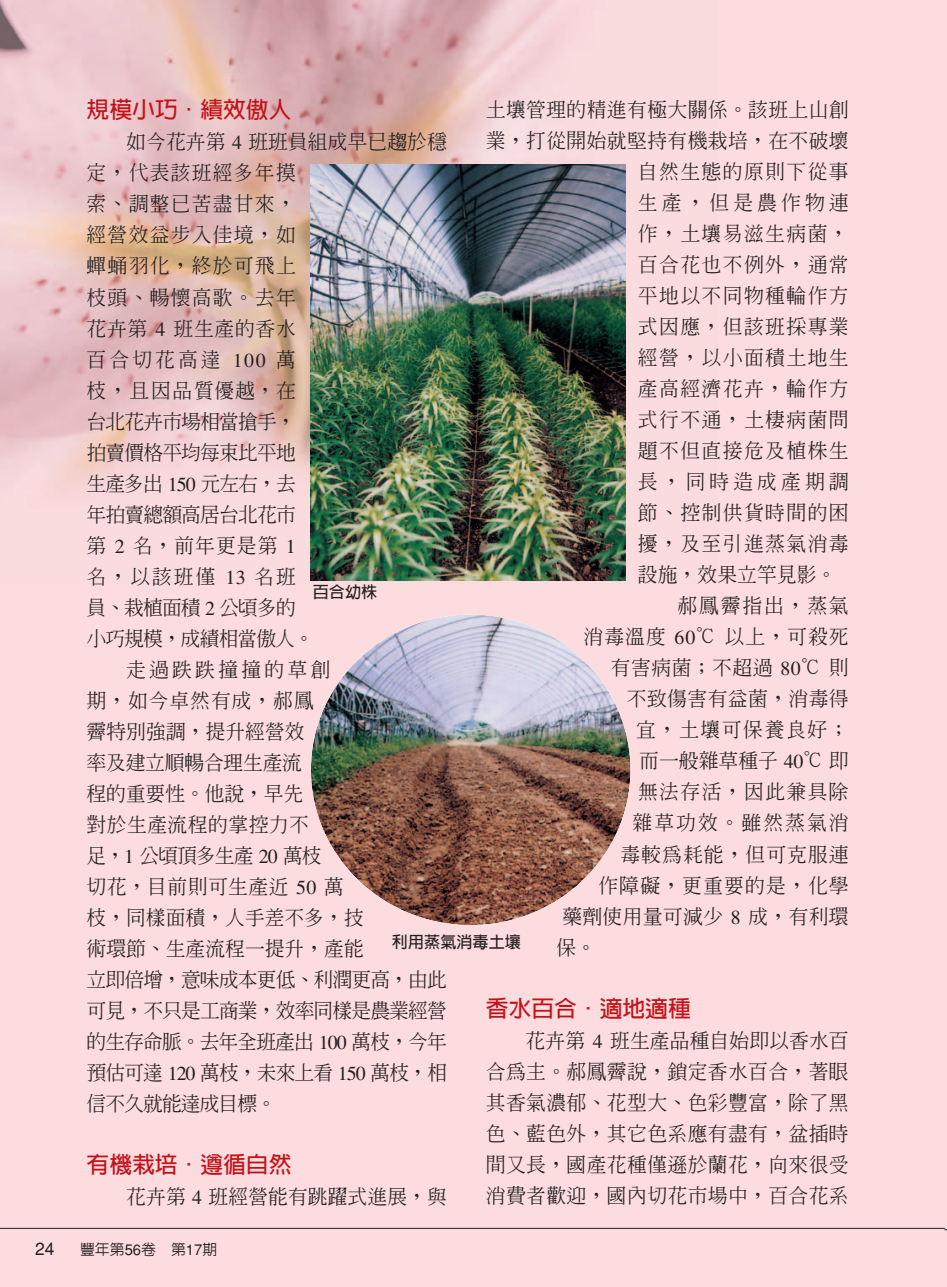
<style>
.page{position:relative;width:947px;height:1287px;background:#fff}
.page>*{position:absolute;margin:0;border:0;box-sizing:border-box;transform-origin:0 0}
.t1{font:700 22.75px "Lin Gothic";color:#c4121a}
.t2{font:500 19.78px/31px "Inn Ming";letter-spacing:.015em;color:#231f20;text-align:justify}
.t3{font:500 19.78px "Inn Ming";letter-spacing:-.05em;color:#231f20}
.t4{font:500 19.78px "Inn Ming";letter-spacing:.07em;color:#231f20}
.t5{font:500 19.78px "Inn Ming";letter-spacing:.06em;color:#231f20}
.t6{font:500 19.78px "Inn Ming";letter-spacing:-.045em;color:#231f20}
.t7{font:500 19.78px "Inn Ming";letter-spacing:-.005em;color:#231f20}
.t8{font:500 19.78px "Inn Ming";letter-spacing:.05em;color:#231f20}
.t9{font:500 19.78px "Inn Ming";letter-spacing:.205em;color:#231f20}
.t10{font:500 19.78px "Inn Ming";letter-spacing:.055em;color:#231f20}
.t11{font:500 19.78px "Inn Ming";letter-spacing:.045em;color:#231f20}
.t12{font:500 19.78px "Inn Ming";letter-spacing:-.015em;color:#231f20}
.t13{font:500 19.78px "Inn Ming";letter-spacing:-.01em;color:#231f20}
.t14{font:500 19.78px "Inn Ming";letter-spacing:.08em;color:#231f20}
.t15{font:500 19.78px "Inn Ming";letter-spacing:.1em;color:#231f20}
.t16{font:500 19.78px "Inn Ming";letter-spacing:.16em;color:#231f20}
.t17{font:17.5px "Helvetica";color:#231f20}
.t18{font:700 16.1px "Lin Gothic";color:#231f20}
.t19{font:500 14.88px "Lin Gothic";color:#231f20}
.s1{font-family:"Times";font-weight:400}
.s2{font-family:"Helvetica";font-weight:400}
</style>
<div class="page">
<img style="left:0;top:0;width:946px;height:1286px">
<p class="t1" style="left:86px;top:98px;width:206px">規模小巧．績效傲人</p>
<p class="t2" style="left:126px;top:126px;width:322px">如今花卉第 <span class="s1">4</span> 班班員組成早已趨於穩</p>
<p class="t5" style="left:86px;top:163px;width:211px">定，代表該班經多年摸</p>
<p class="t5" style="left:86px;top:194px;width:211px">索、調整已苦盡甘來，</p>
<p class="t5" style="left:86px;top:225px;width:211px">經營效益步入佳境，如</p>
<p class="t5" style="left:86px;top:256px;width:211px">蟬蛹羽化，終於可飛上</p>
<p class="t2" style="left:86px;top:281px;width:211px">枝頭、暢懷高歌。去年</p>
<p class="t2" style="left:86px;top:312px;width:211px">花卉第 <span class="s1">4</span> 班生產的香水</p>
<p class="t2" style="left:86px;top:343px;width:211px">百合切花高達 <span class="s1">100</span> 萬</p>
<p class="t2" style="left:87px;top:374px;width:211px">枝，且因品質優越，在</p>
<p class="t6" style="left:87px;top:411px;width:211px">台北花卉市場相當搶手，</p>
<p class="t6" style="left:87px;top:442px;width:211px">拍賣價格平均每束比平地</p>
<p class="t2" style="left:87px;top:467px;width:211px">生產多出 <span class="s1">150</span> 元左右，去</p>
<p class="t6" style="left:87px;top:504px;width:211px">年拍賣總額高居台北花市</p>
<p class="t2" style="left:87px;top:529px;width:211px">第 <span class="s1">2</span> 名，前年更是第 <span class="s1">1</span></p>
<p class="t2" style="left:87px;top:560px;width:211px">名，以該班僅 <span class="s1">13</span> 名班</p>
<p class="t3" style="left:87px;top:597px;width:211px">員、栽植面積 <span class="s1">2</span> 公頃多的</p>
<p class="t3" style="left:87px;top:628px;width:229px">小巧規模，成績相當傲人。</p>
<p class="t16" style="left:126px;top:659px;width:205px">走過跌跌撞撞的草創</p>
<p class="t11" style="left:87px;top:690px;width:229px">期，如今卓然有成，郝鳳</p>
<p class="t2" style="left:87px;top:715px;width:219px">霽特別強調，提升經營效</p>
<p class="t12" style="left:87px;top:752px;width:217px">率及建立順暢合理生產流</p>
<p class="t13" style="left:87px;top:783px;width:218px">程的重要性。他說，早先</p>
<p class="t2" style="left:87px;top:808px;width:224px">對於生產流程的掌控力不</p>
<p class="t3" style="left:87px;top:845px;width:236px">足，<span class="s1">1</span> 公頃頂多生產 <span class="s1">20</span> 萬枝</p>
<p class="t2" style="left:87px;top:870px;width:259px">切花，目前則可生產近 <span class="s1">50</span> 萬</p>
<p class="t7" style="left:87px;top:907px;width:279px">枝，同樣面積，人手差不多，技</p>
<p class="t7" style="left:87px;top:938px;width:279px">術環節、生產流程一提升，產能</p>
<p class="t3" style="left:87px;top:969px;width:362px">立即倍增，意味成本更低、利潤更高，由此</p>
<p class="t3" style="left:87px;top:1000px;width:362px">可見，不只是工商業，效率同樣是農業經營</p>
<p class="t3" style="left:87px;top:1031px;width:362px">的生存命脈。去年全班產出 <span class="s1">100</span> 萬枝，今年</p>
<p class="t3" style="left:87px;top:1062px;width:362px">預估可達 <span class="s1">120</span> 萬枝，未來上看 <span class="s1">150</span> 萬枝，相</p>
<p class="t3" style="left:87px;top:1093px;width:191px">信不久就能達成目標。</p>
<p class="t2" style="left:485px;top:94px;width:364px">土壤管理的精進有極大關係。該班上山創</p>
<p class="t2" style="left:485px;top:125px;width:364px">業，打從開始就堅持有機栽培，在不破壞</p>
<p class="t4" style="left:637px;top:162px;width:212px">自然生態的原則下從事</p>
<p class="t9" style="left:637px;top:193px;width:212px">生產，但是農作物連</p>
<p class="t4" style="left:637px;top:224px;width:212px">作，土壤易滋生病菌，</p>
<p class="t4" style="left:637px;top:255px;width:212px">百合花也不例外，通常</p>
<p class="t4" style="left:637px;top:286px;width:212px">平地以不同物種輪作方</p>
<p class="t4" style="left:637px;top:317px;width:212px">式因應，但該班採專業</p>
<p class="t4" style="left:637px;top:348px;width:212px">經營，以小面積土地生</p>
<p class="t4" style="left:637px;top:379px;width:212px">產高經濟花卉，輪作方</p>
<p class="t4" style="left:637px;top:410px;width:212px">式行不通，土棲病菌問</p>
<p class="t4" style="left:637px;top:441px;width:212px">題不但直接危及植株生</p>
<p class="t9" style="left:637px;top:472px;width:212px">長，同時造成產期調</p>
<p class="t4" style="left:637px;top:503px;width:212px">節、控制供貨時間的困</p>
<p class="t4" style="left:637px;top:534px;width:212px">擾，及至引進蒸氣消毒</p>
<p class="t2" style="left:637px;top:559px;width:200px">設施，效果立竿見影。</p>
<p class="t2" style="left:677px;top:590px;width:173px">郝鳳霽指出，蒸氣</p>
<p class="t8" style="left:583px;top:627px;width:267px">消毒溫度 <span class="s1">60</span>℃ 以上，可殺死</p>
<p class="t2" style="left:610px;top:652px;width:239px">有害病菌；不超過 <span class="s1">80</span>℃ 則</p>
<p class="t2" style="left:626px;top:683px;width:223px">不致傷害有益菌，消毒得</p>
<p class="t14" style="left:636px;top:720px;width:214px">宜，土壤可保養良好；</p>
<p class="t2" style="left:639px;top:745px;width:211px">而一般雜草種子 <span class="s1">40</span>℃ 即</p>
<p class="t4" style="left:638px;top:782px;width:212px">無法存活，因此兼具除</p>
<p class="t15" style="left:632px;top:813px;width:218px">雜草功效。雖然蒸氣消</p>
<p class="t8" style="left:620px;top:844px;width:230px">毒較為耗能，但可克服連</p>
<p class="t10" style="left:598px;top:875px;width:252px">作障礙，更重要的是，化學</p>
<p class="t2" style="left:562px;top:900px;width:288px">藥劑使用量可減少 <span class="s1">8</span> 成，有利環</p>
<p class="t2" style="left:556px;top:931px;width:41px">保。</p>
<p class="t18" style="left:313px;top:584px;width:66px">百合幼株</p>
<p class="t18" style="left:392px;top:933px;width:130px">利用蒸氣消毒土壤</p>
<p class="t1" style="left:485px;top:996px;width:206px">香水百合．適地適種</p>
<p class="t2" style="left:485px;top:1024px;width:364px;text-indent:40px">花卉第 <span class="s1">4</span> 班生產品種自始即以香水百合為主。郝鳳霽說，鎖定香水百合，著眼其香氣濃郁、花型大、色彩豐富，除了黑色、藍色外，其它色系應有盡有，盆插時間又長，國產花種僅遜於蘭花，向來很受消費者歡迎，國內切花市場中，百合花系</p>
<p class="t1" style="left:86px;top:1152px;width:206px">有機栽培．遵循自然</p>
<p class="t2" style="left:126px;top:1180px;width:322px">花卉第 <span class="s1">4</span> 班經營能有跳躍式進展，與</p>
<p class="t17" style="left:35px;top:1242px;width:21px">24</p>
<p class="t19" style="left:80px;top:1241px;width:139px">豐年第<span class="s2">56</span>卷　第<span class="s2">17</span>期</p>
</div>
